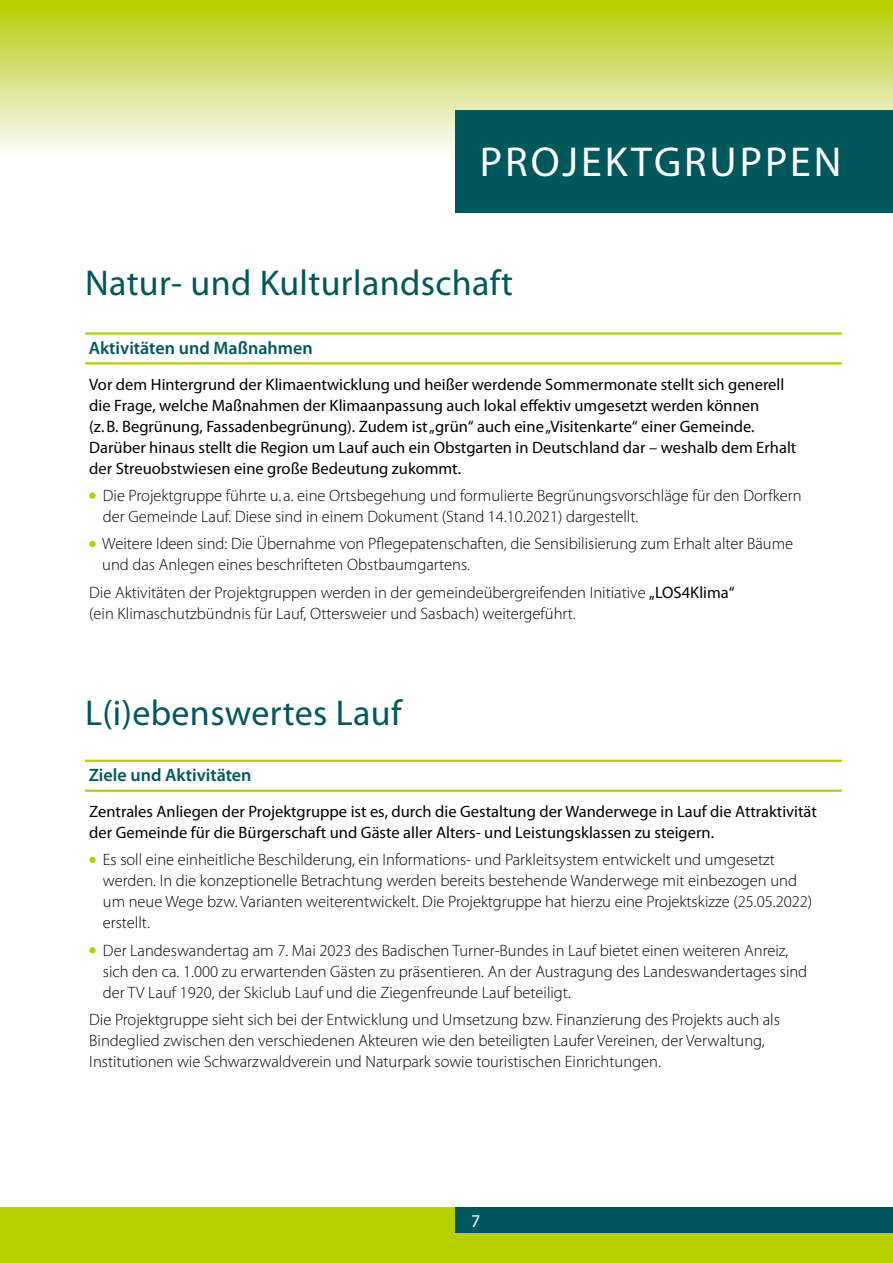
<style>
.page{position:relative;width:893px;height:1263px;background:#fff}
.page>*{position:absolute;margin:0;border:0;box-sizing:border-box;transform-origin:0 0}
.t1{font:42px "Myriad Pro";letter-spacing:.07em;color:#fff}
.t2{font:36px "Myriad Pro";letter-spacing:.01em;color:#00575c}
.t3{font:600 18px "Myriad Pro";color:#00575c}
.t4{font:18px "Myriad Pro";color:#fff}
.t5{font:300 16.5px/21px "Myriad Pro";color:#000}
.t6{font:16.5px/21px "Myriad Pro";color:#000}
.s1{font-weight:400}
</style>
<div class="page">
<div style="left:0;top:1208px;width:893px;height:55px;background:#b9ce00"></div>
<div style="left:455px;top:1208px;width:438px;height:25px;background:#00575c"></div>
<div style="left:0;top:0;width:893px;height:36px;background:#b9ce00"></div>
<svg style="left:0;top:13px;width:893px;height:138px;background:#d5e07c"></svg>
<div style="left:455px;top:111px;width:438px;height:102px;background:#00575c"></div>
<hr style="left:85px;top:332px;width:757px;height:3px;background:#b9ce00">
<hr style="left:85px;top:362px;width:757px;height:2px;background:#b9ce00">
<svg style="left:89px;top:492px;width:7px;height:7px"></svg>
<div style="left:89px;top:541px;width:7px;height:6px;background:#b9ce00;border-radius:50%"></div>
<hr style="left:85px;top:760px;width:757px;height:2px;background:#b9ce00">
<hr style="left:85px;top:789px;width:757px;height:3px;background:#b9ce00">
<div style="left:89px;top:857px;width:7px;height:6px;background:#b9ce00;border-radius:50%"></div>
<div style="left:89px;top:947px;width:7px;height:6px;background:#b9ce00;border-radius:50%"></div>
<h1 class="t1" style="left:480px;top:136px;width:363px">Projektgruppen</h1>
<h2 class="t2" style="left:85px;top:260px;width:430px">Natur- und Kulturlandschaft</h2>
<p class="t3" style="left:89px;top:336px;width:225px">Aktivitäten und Maßnahmen</p>
<p class="t6" style="left:89px;top:373px;width:708px">Vor dem Hintergrund der Klimaentwicklung und heißer werdende Sommermonate stellt sich generell die Frage, welche Maßnahmen der Klimaanpassung auch lokal effektiv umgesetzt werden können<br>(z.B. Begrünung, Fassadenbegrünung). Zudem ist „grün“ auch eine „Visitenkarte“ einer Gemeinde.<br>Darüber hinaus stellt die Region um Lauf auch ein Obstgarten in Deutschland dar – weshalb dem Erhalt der Streuobstwiesen eine große Bedeutung zukommt.</p>
<p class="t5" style="left:103px;top:485px;width:700px">Die Projektgruppe führte u. a. eine Ortsbegehung und formulierte Begrünungsvorschläge für den Dorfkern der Gemeinde Lauf. Diese sind in einem Dokument (Stand 14.10.2021) dargestellt.</p>
<p class="t5" style="left:102px;top:534px;width:692px">Weitere Ideen sind: Die Übernahme von Pflegepatenschaften, die Sensibilisierung zum Erhalt alter Bäume und das Anlegen eines beschrifteten Obstbaumgartens.</p>
<p class="t5" style="left:89px;top:582px;width:647px">Die Aktivitäten der Projektgruppen werden in der gemeindeübergreifenden Initiative <span class="s1">„LOS4Klima“ </span>(ein Klimaschutzbündnis für Lauf, Ottersweier und Sasbach) weitergeführt.</p>
<h2 class="t2" style="left:85px;top:691px;width:318px">L(i)ebenswertes Lauf</h2>
<p class="t3" style="left:89px;top:763px;width:164px">Ziele und Aktivitäten</p>
<p class="t6" style="left:89px;top:801px;width:729px">Zentrales Anliegen der Projektgruppe ist es, durch die Gestaltung der Wanderwege in Lauf die Attraktivität der Gemeinde für die Bürgerschaft und Gäste aller Alters- und Leistungsklassen zu steigern.</p>
<p class="t5" style="left:103px;top:850px;width:711px">Es soll eine einheitliche Beschilderung, ein Informations- und Parkleitsystem entwickelt und umgesetzt werden. In die konzeptionelle Betrachtung werden bereits bestehende Wanderwege mit einbezogen und um neue Wege bzw. Varianten weiterentwickelt. Die Projektgruppe hat hierzu eine Projektskizze (25.05.2022) erstellt.</p>
<p class="t5" style="left:103px;top:940px;width:706px">Der Landeswandertag am 7. Mai 2023 des Badischen Turner-Bundes in Lauf bietet einen weiteren Anreiz, sich den ca. 1.000 zu erwartenden Gästen zu präsentieren. An der Austragung des Landeswandertages sind der TV Lauf 1920, der Skiclub Lauf und die Ziegenfreunde Lauf beteiligt.</p>
<p class="t5" style="left:89px;top:1009px;width:692px">Die Projektgruppe sieht sich bei der Entwicklung und Umsetzung bzw. Finanzierung des Projekts auch als<br>Bindeglied zwischen den verschiedenen Akteuren wie den beteiligten Laufer Vereinen, der Verwaltung,<br>Institutionen wie Schwarzwaldverein und Naturpark sowie touristischen Einrichtungen.</p>
<p class="t4" style="left:471px;top:1210px;width:11px">7</p>
</div>
